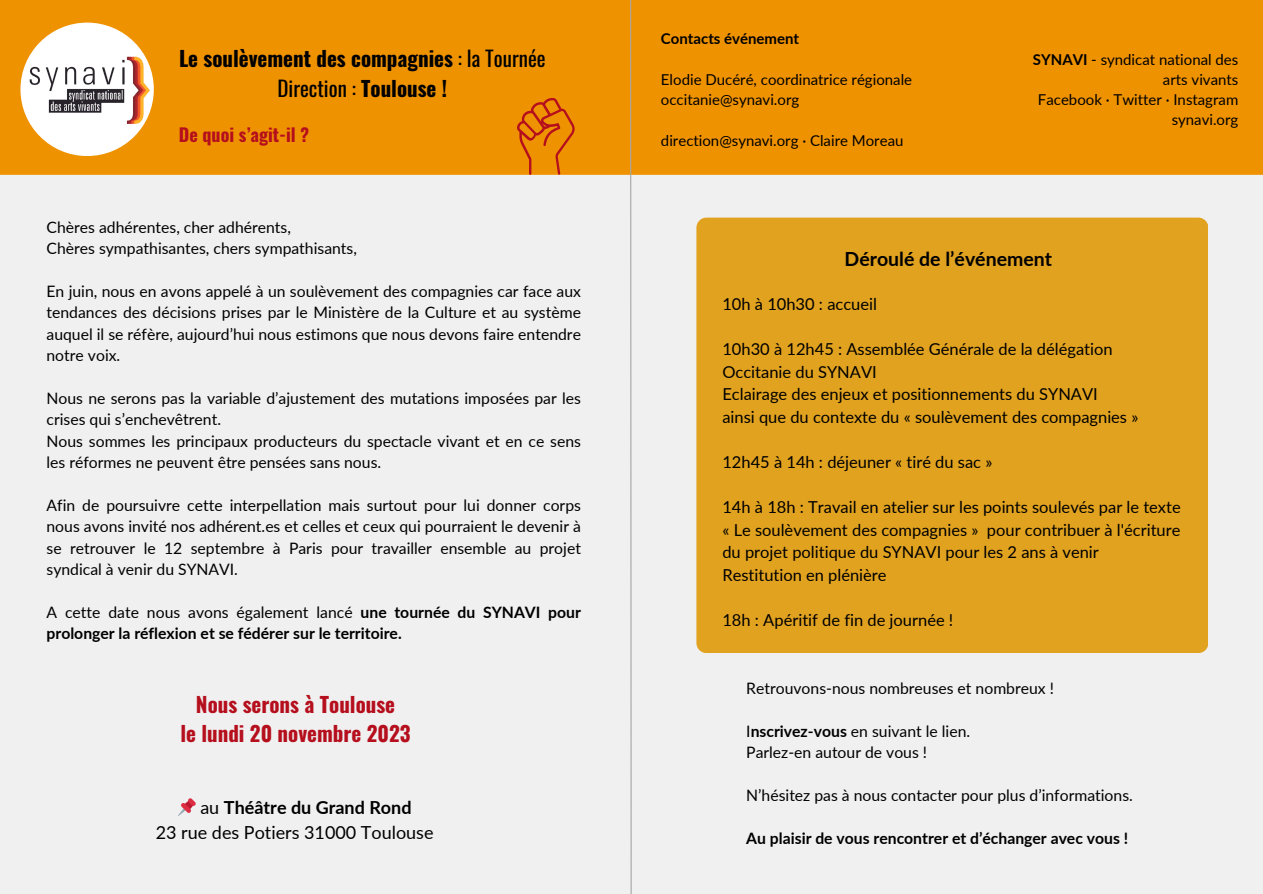
<style>
.page{position:relative;width:1263px;height:894px;background:#fff}
.page>*{position:absolute;margin:0;border:0;box-sizing:border-box;transform-origin:0 0}
.t1{font:700 21px "Oswald";color:#b50f1d}
.t2{font:700 21px "Oswald";color:#000}
.t3{font:21px "Oswald";color:#000}
.t4{font:700 19.5px "Lato";color:#000}
.t5{font:18px "Lato";color:#000}
.t6{font:700 18px "Lato";color:#000}
.t7{font:700 18px "Oswald";color:#b50f1d}
.t8{font:16.5px/22.5px "Lato";color:#000}
.t9{font:15.75px/21.3px "Lato";color:#000;text-align:justify}
.t10{font:700 15.75px/21.3px "Lato";color:#000}
.t11{font:15px/20.2px "Lato";color:#000;text-align:right}
.t12{font:700 15px "Lato";color:#000}
.s1{font-weight:400}
.s2{font-weight:700}
</style>
<div class="page">
<div style="left:0;top:0;width:1263px;height:893px;background:#f0f0f0"></div>
<div style="left:0;top:0;width:1263px;height:175px;background:#ef9200"></div>
<div style="left:20px;top:23px;width:134px;height:133px;background:#fff;border-radius:50%"></div>
<img style="left:29px;top:55px;width:120px;height:69px">
<svg style="left:517px;top:98px;width:57px;height:76px;background:#e47905"></svg>
<div style="left:696px;top:217px;width:512px;height:436px;background:#e1a220"></div>
<svg style="left:629px;top:0;width:3px;height:893px"></svg>
<p class="t2" style="left:179px;top:42px;width:368px">Le soulèvement des compagnies <span class="s1">: la Tournée</span></p>
<p class="t3" style="left:277px;top:71px;width:171px">Direction : <span class="s2">Toulouse !</span></p>
<p class="t7" style="left:179px;top:120px;width:132px">De quoi s’agit-il ?</p>
<p class="t9" style="left:47px;top:216px;width:246px">Chères adhérentes, cher adhérents,</p>
<p class="t9" style="left:47px;top:237px;width:312px">Chères sympathisantes, chers sympathisants,</p>
<p class="t9" style="left:47px;top:280px;width:536px">En juin, nous en avons appelé à un soulèvement des compagnies car face aux tendances des décisions prises par le Ministère de la Culture et au système auquel il se réfère, aujourd’hui nous estimons que nous devons faire entendre notre voix.</p>
<p class="t9" style="left:47px;top:387px;width:536px">Nous ne serons pas la variable d’ajustement des mutations imposées par les crises qui s’enchevêtrent.</p>
<p class="t9" style="left:47px;top:430px;width:536px">Nous sommes les principaux producteurs du spectacle vivant et en ce sens les réformes ne peuvent être pensées sans nous.</p>
<p class="t9" style="left:47px;top:494px;width:536px">Afin de poursuivre cette interpellation mais surtout pour lui donner corps nous avons invité nos adhérent.es et celles et ceux qui pourraient le devenir à se retrouver le 12 septembre à Paris pour travailler ensemble au projet syndical à venir du SYNAVI.</p>
<p class="t10" style="left:47px;top:601px;width:536px"><span class="s1">A cette date nous avons également lancé</span> une tournée du SYNAVI pour prolonger la réflexion et se fédérer sur le territoire.</p>
<p class="t1" style="left:196px;top:688px;width:201px">Nous serons à Toulouse</p>
<p class="t1" style="left:180px;top:717px;width:232px">le lundi 20 novembre 2023</p>
<p class="t6" style="left:200px;top:796px;width:213px"><span class="s1">au</span> Théâtre du Grand Rond</p>
<p class="t5" style="left:156px;top:820px;width:279px">23 rue des Potiers 31000 Toulouse</p>
<p class="t12" style="left:661px;top:29px;width:140px">Contacts événement</p>
<p class="t11" style="left:661px;top:69px;width:253px">Elodie Ducéré, coordinatrice régionale</p>
<p class="t11" style="left:661px;top:89px;width:140px">occitanie@synavi.org</p>
<p class="t11" style="left:661px;top:130px;width:244px">direction@synavi.org · Claire Moreau</p>
<p class="t11" style="left:1033px;top:49px;width:207px"><span class="s2">SYNAVI</span> - syndicat national des arts vivants</p>
<p class="t11" style="left:1038px;top:89px;width:202px">Facebook · Twitter · Instagram</p>
<p class="t11" style="left:1172px;top:109px;width:68px">synavi.org</p>
<p class="t4" style="left:845px;top:246px;width:209px">Déroulé de l’événement</p>
<p class="t8" style="left:722px;top:293px;width:156px">10h à 10h30 : accueil</p>
<p class="t8" style="left:722px;top:338px;width:392px">10h30 à 12h45 : Assemblée Générale de la délégation<br>Occitanie du SYNAVI</p>
<p class="t8" style="left:722px;top:382px;width:377px">Eclairage des enjeux et positionnements du SYNAVI</p>
<p class="t8" style="left:722px;top:405px;width:417px">ainsi que du contexte du « soulèvement des compagnies »</p>
<p class="t8" style="left:722px;top:450px;width:272px">12h45 à 14h : déjeuner « tiré du sac »</p>
<p class="t8" style="left:722px;top:495px;width:460px;text-align:justify">14h à 18h : Travail en atelier sur les points soulevés par le texte « Le soulèvement des compagnies » pour contribuer à l'écriture du projet politique du SYNAVI pour les 2 ans à venir</p>
<p class="t8" style="left:722px;top:562px;width:166px">Restitution en plénière</p>
<p class="t8" style="left:722px;top:607px;width:232px">18h : Apéritif de fin de journée !</p>
<p class="t9" style="left:746px;top:677px;width:309px">Retrouvons-nous nombreuses et nombreux !</p>
<p class="t9" style="left:746px;top:720px;width:225px">I<span class="s2">nscrivez-vous</span> en suivant le lien.</p>
<p class="t9" style="left:746px;top:741px;width:182px">Parlez-en autour de vous !</p>
<p class="t9" style="left:746px;top:784px;width:388px">N’hésitez pas à nous contacter pour plus d’informations.</p>
<p class="t10" style="left:746px;top:827px;width:383px">Au plaisir de vous rencontrer et d’échanger avec vous !</p>
</div>
